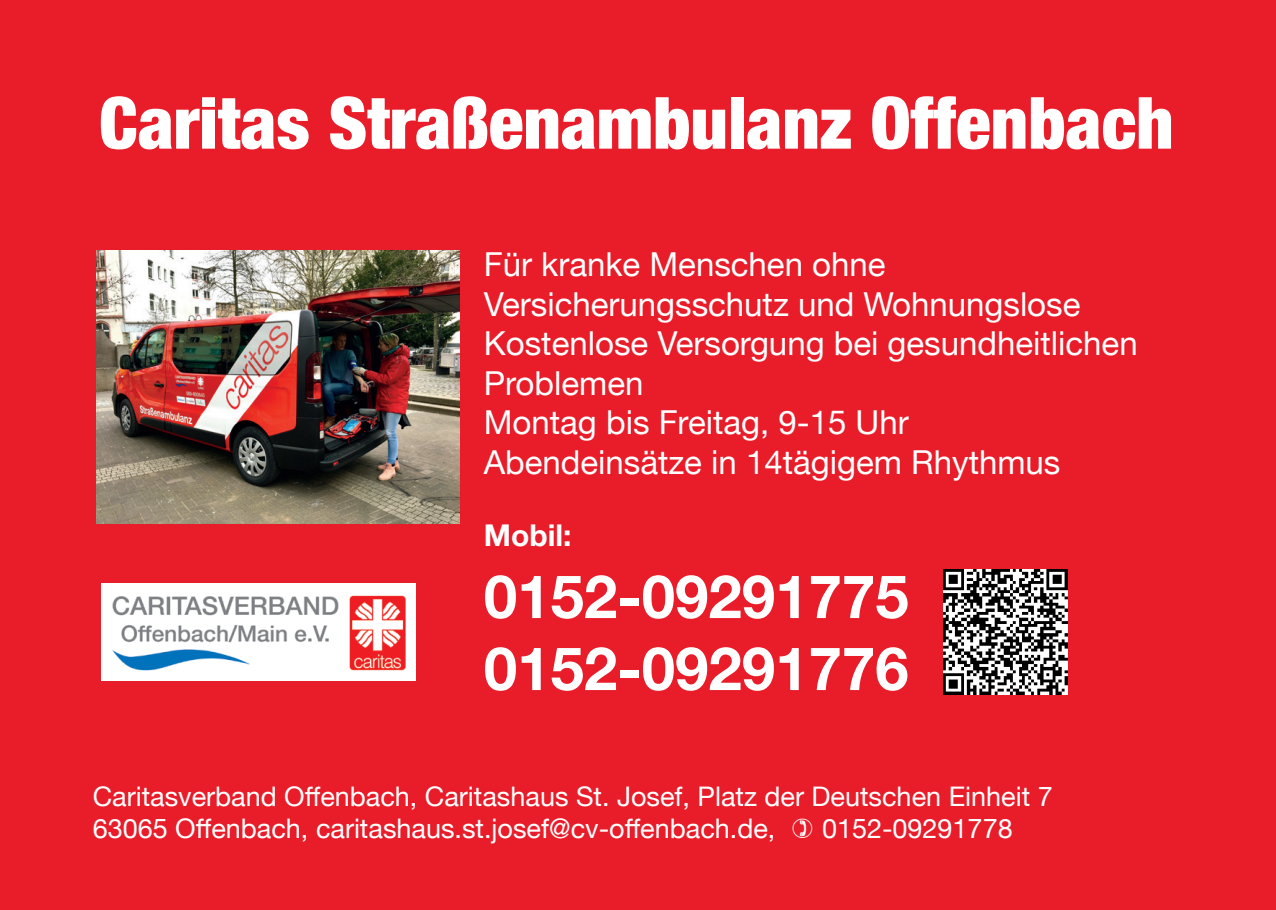
<style>
.page{position:relative;width:1276px;height:910px;background:#e91c29}
.page>*{position:absolute;margin:0;border:0;box-sizing:border-box;transform-origin:0 0}
.t1{font:900 condensed 72px "Helvetica Neue";color:#fff}
.t2{font:700 60px/72px "Helvetica Neue";color:#fff}
.t3{font:33px/39.6px "Helvetica Neue";color:#fff}
.t4{font:700 30px "Helvetica Neue";color:#fff}
.t5{font:27px/32.4px "Helvetica Neue";color:#fff}
</style>
<div class="page">
<img style="left:101px;top:583px;width:315px;height:97px">
<img style="left:97px;top:251px;width:363px;height:272px">
<img style="left:943px;top:570px;width:124px;height:124px">
<h1 class="t1" style="left:99px;top:64px;width:1076px">Caritas Straßenambulanz Offenbach</h1>
<p class="t3" style="left:484px;top:246px;width:655px">Für kranke Menschen ohne<br>Versicherungsschutz und Wohnungslose<br>Kostenlose Versorgung bei gesundheitlichen<br>Problemen<br>Montag bis Freitag, 9-15 Uhr<br>Abendeinsätze in 14tägigem Rhythmus</p>
<p class="t4" style="left:484px;top:512px;width:89px">Mobil:</p>
<h2 class="t2" style="left:484px;top:562px;width:426px">0152-09291775<br>0152-09291776</h2>
<p class="t5" style="left:93px;top:781px;width:961px">Caritasverband Offenbach, Caritashaus St. Josef, Platz der Deutschen Einheit 7<br>63065 Offenbach, caritashaus.st.josef@cv-offenbach.de,</p>
<p class="t5" style="left:822px;top:814px;width:192px">0152-09291778</p>
</div>
